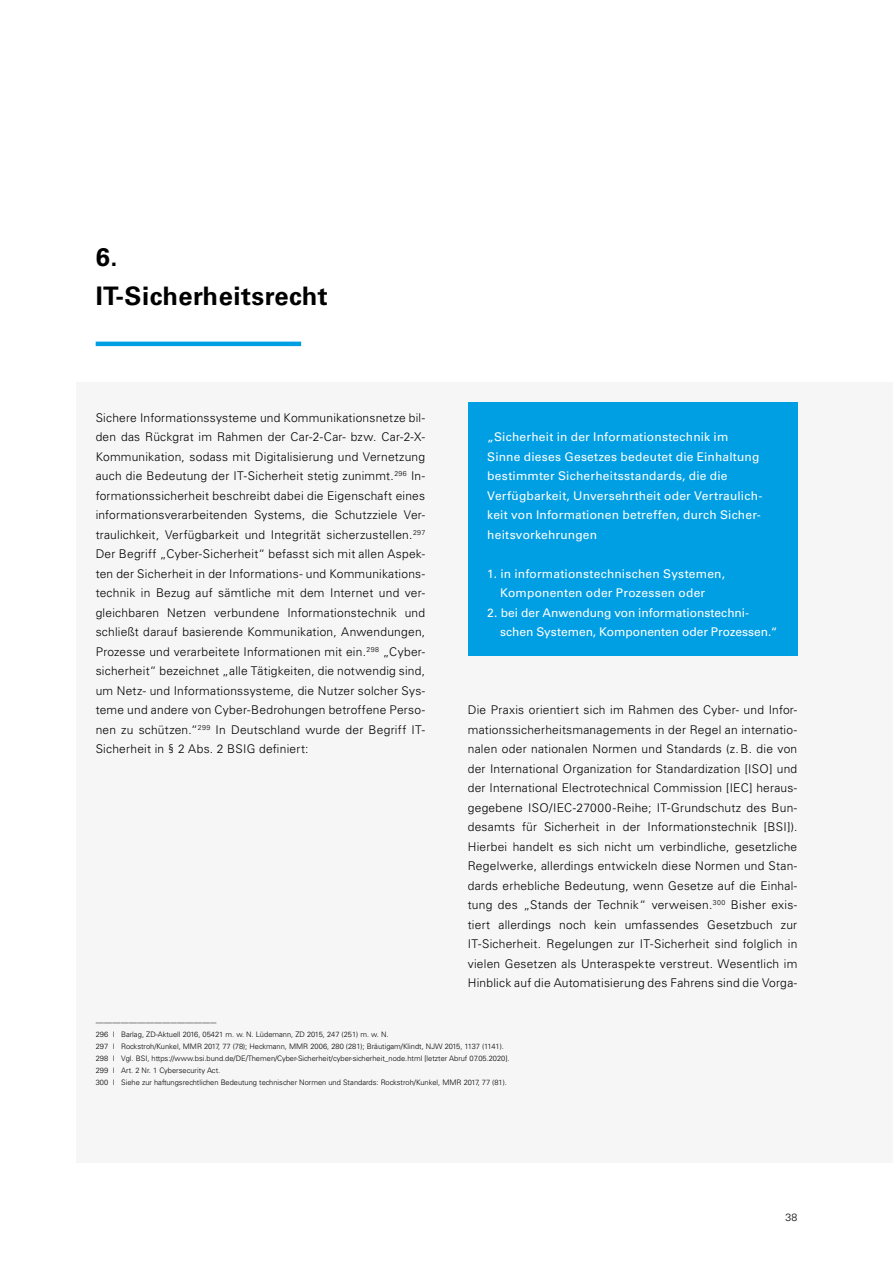
<style>
.page{position:relative;width:893px;height:1263px;background:#fff}
.page>*{position:absolute;margin:0;border:0;box-sizing:border-box;transform-origin:0 0}
.Headline_Kapitel{font:700 25.5px/39px "Univers LT";letter-spacing:.02em;color:#000}
.Fließtext{font:300 12px/19.5px "Univers LT";letter-spacing:.02em;color:#000;text-align:justify}
.Fließtext-2{font:12px/19.5px "Univers LT";letter-spacing:.015em;color:#fff}
.Fließtext-3{font:12px/19.5px "Univers LT";letter-spacing:-.005em;color:#fff}
.t1{font:300 10.5px "Univers LT";color:#000}
.Fußnoten{font:300 7.5px/12px "Univers LT";color:#000}
</style>
<div class="page">
<div style="left:76px;top:383px;width:817px;height:780px;background:#f6f6f6"></div>
<hr style="left:96px;top:342px;width:205px;height:4px;background:#009ee3">
<div style="left:468px;top:402px;width:329px;height:254px;background:#009ee3"></div>
<h1 class="Headline_Kapitel" style="left:96px;top:238px;width:234px">6.<br>IT-Sicherheitsrecht</h1>
<p class="Fließtext" style="left:96px;top:408px;width:331px">Sichere Informationssysteme und Kommunikationsnetze bil&shy;den das Rückgrat im Rahmen der Car-2-Car- bzw. Car-2-X-Kommunikation, sodass mit Digitalisierung und Vernetzung auch die Bedeutung der IT-Sicherheit stetig zunimmt.<sup>296</sup> In&shy;formationssicherheit beschreibt dabei die Eigenschaft eines informationsverarbeitenden Systems, die Schutzziele Ver&shy;traulichkeit, Verfügbarkeit und Integrität sicherzustellen.<sup>297<br></sup>Der Begriff „Cyber-Sicherheit“ befasst sich mit allen Aspek&shy;ten der Sicherheit in der Informations- und Kommunikations&shy;technik in Bezug auf sämtliche mit dem Internet und ver&shy;gleichbaren Netzen verbundene Informationstechnik und schließt darauf basierende Kommunikation, Anwendungen, Prozesse und verarbeitete Informationen mit ein.<sup>298</sup> „Cyber&shy;sicherheit“ bezeichnet „alle Tätigkeiten, die notwendig sind, um Netz- und Informationssysteme, die Nutzer solcher Sys&shy;teme und andere von Cyber-Bedrohungen betroffene Perso&shy;nen zu schützen.“<sup>299</sup> In Deutschland wurde der Begriff IT-Sicherheit in § 2 Abs. 2 BSIG definiert:</p>
<p class="Fließtext-2" style="left:487px;top:427px;width:243px">„Sicherheit in der Informationstechnik im</p>
<p class="Fließtext-2" style="left:487px;top:447px;width:277px">Sinne dieses Gesetzes bedeutet die Einhaltung bestimmter Sicherheitsstandards, die die Verfügbarkeit, Unversehrtheit oder Vertraulich&shy;keit von Informationen betreffen, durch Sicher&shy;heitsvorkehrungen</p>
<p class="Fließtext-2" style="left:487px;top:564px;width:239px;text-align:center">1. in informationstechnischen Systemen,<br>Komponenten oder Prozessen oder</p>
<p class="Fließtext-3" style="left:500px;top:603px;width:279px;text-indent:-13px">2. bei der Anwendung von informationstechni&shy;schen Systemen, Komponenten oder Prozessen.“</p>
<p class="Fließtext" style="left:468px;top:700px;width:331px">Die Praxis orientiert sich im Rahmen des Cyber- und Infor&shy;mationssicherheitsmanagements in der Regel an internatio&shy;nalen oder nationalen Normen und Standards (z.B. die von der International Organization for Standardization [ISO] und der International Electrotechnical Commission [IEC] heraus&shy;gegebene ISO/IEC-27000-Reihe; IT-Grundschutz des Bun&shy;desamts für Sicherheit in der Informationstechnik [BSI]).<br>Hierbei handelt es sich nicht um verbindliche, gesetzliche Regelwerke, allerdings entwickeln diese Normen und Stan&shy;dards erhebliche Bedeutung, wenn Gesetze auf die Einhal&shy;tung des „Stands der Technik“ verweisen.<sup>300</sup> Bisher exis&shy;tiert allerdings noch kein umfassendes Gesetzbuch zur IT-Sicherheit. Regelungen zur IT-Sicherheit sind folglich in vielen Gesetzen als Unteraspekte verstreut. Wesentlich im Hinblick auf die Automatisierung des Fahrens sind die Vorga-</p>
<p class="Fußnoten" style="left:96px;top:1016px;width:294px">----------------------------------------------------------<br>296 I Barlag, ZD-Aktuell 2016, 05421 m. w. N. Lüdemann, ZD 2015, 247 (251) m. w. N.</p>
<p class="Fußnoten" style="left:96px;top:1040px;width:410px">297 I Rockstroh/Kunkel, MMR 2017, 77 (78); Heckmann, MMR 2006, 280 (281); Bräutigam/Klindt, NJW 2015, 1137 (1141).</p>
<p class="Fußnoten" style="left:96px;top:1052px;width:415px">298 I Vgl. BSI, https://www.bsi.bund.de/DE/Themen/Cyber-Sicherheit/cyber-sicherheit_node.html [letzter Abruf 07.05.2020].</p>
<p class="Fußnoten" style="left:96px;top:1064px;width:126px">299 I Art. 2 Nr. 1 Cybersecurity Act.</p>
<p class="Fußnoten" style="left:96px;top:1076px;width:413px">300 I Siehe zur haftungsrechtlichen Bedeutung technischer Normen und Standards: Rockstroh/Kunkel, MMR 2017, 77 (81).</p>
<p class="t1" style="left:785px;top:1211px;width:13px">38</p>
</div>
